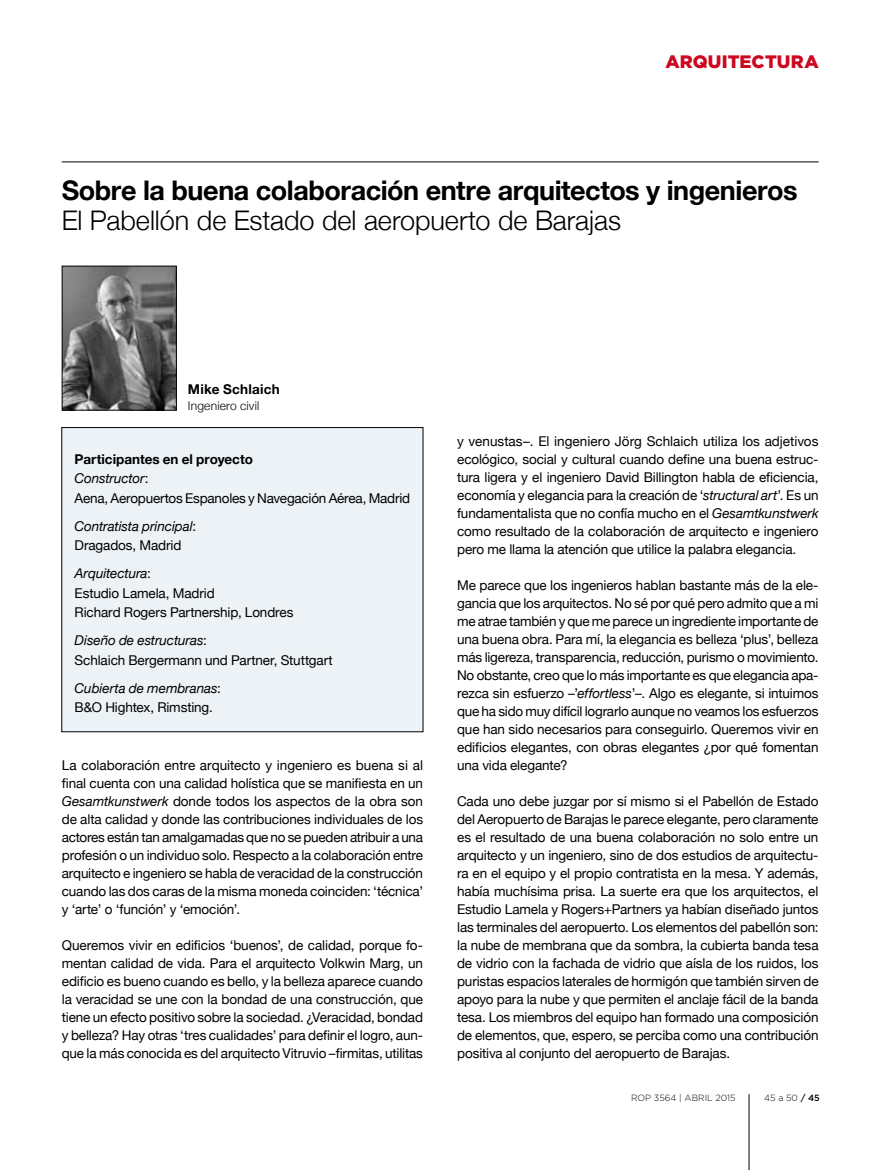
<style>
.page{position:relative;width:893px;height:1170px;background:#fff}
.page>*{position:absolute;margin:0;border:0;box-sizing:border-box;transform-origin:0 0}
.t1{font:700 27px "Helvetica Neue";letter-spacing:-.015em;color:#000}
.t2{font:300 27px "Helvetica Neue";color:#000}
.t3{font:900 18px "Gotham";letter-spacing:.005em;color:#cd071e}
.t4{font:13.5px/18px "Helvetica Neue";letter-spacing:-.01em;color:#000;text-align:justify}
.t5{font:italic 13.5px/19.5px "Helvetica Neue";letter-spacing:-.01em;color:#000}
.t6{font:700 13.5px "Helvetica Neue";letter-spacing:.015em;color:#000}
.t7{font:300 12px "Helvetica Neue";letter-spacing:.015em;color:#000}
.t8{font:300 9px "Gotham";color:#000}
.s1{font-weight:700}
.s2{font-style:italic}
.s3{font-style:normal}
.s4{font-weight:500}
</style>
<div class="page">
<hr style="left:749px;top:1094px;width:1px;height:75px;background:#000">
<hr style="left:62px;top:162px;width:757px;height:1px;background:#000">
<div style="left:62px;top:427px;width:361px;height:304px;background:#ecf2f5"></div>
<img style="left:64px;top:268px;width:111px;height:140px">
<div style="left:62px;top:266px;width:115px;height:144px;border:1px solid #000"></div>
<h2 class="t3" style="left:665px;top:50px;width:155px">ARQUITECTURA</h2>
<h1 class="t1" style="left:62px;top:174px;width:737px">Sobre la buena colaboración entre arquitectos y ingenieros</h1>
<h1 class="t2" style="left:62px;top:204px;width:561px">El Pabellón de Estado del aeropuerto de Barajas</h1>
<p class="t6" style="left:188px;top:381px;width:93px">Mike Schlaich</p>
<p class="t7" style="left:188px;top:398px;width:73px">Ingeniero civil</p>
<p class="t4" style="left:75px;top:449px;width:337px;line-height:19.5px;text-align:left"><span class="s1">Participantes en el proyecto<br></span><span class="s2">Constructor</span>:<br>Aena, Aeropuertos Espanoles y Navegación Aérea, Madrid</p>
<p class="t5" style="left:75px;top:516px;width:123px">Contratista principal<span class="s3">:<br>Dragados, Madrid</span></p>
<p class="t4" style="left:75px;top:563px;width:220px;line-height:19.5px;text-align:left"><span class="s2">Arquitectura</span>:<br>Estudio Lamela, Madrid<br>Richard Rogers Partnership, Londres</p>
<p class="t4" style="left:75px;top:630px;width:260px;line-height:19.5px"><span class="s2">Diseño de estructuras</span>:<br>Schlaich Bergermann und Partner, Stuttgart</p>
<p class="t4" style="left:75px;top:678px;width:148px;line-height:19.5px"><span class="s2">Cubierta de membranas</span>:<br>B&amp;O Hightex, Rimsting.</p>
<p class="t4" style="left:62px;top:756px;width:363px">La colaboración entre arquitecto y ingeniero es buena si al final cuenta con una calidad holística que se manifiesta en un <span class="s2">Gesamtkunstwerk</span> donde todos los aspectos de la obra son de alta calidad y donde las contribuciones individuales de los actores están tan amalgamadas que no se pueden atribuir a una profesión o un individuo solo. Respecto a la colaboración entre arquitecto e ingeniero se habla de veracidad de la construcción cuando las dos caras de la misma moneda coinciden: ‘técnica’ y ‘arte’ o ‘función’ y ‘emoción’.</p>
<p class="t4" style="left:62px;top:936px;width:363px">Queremos vivir en edificios ‘buenos’, de calidad, porque fo&shy;mentan calidad de vida. Para el arquitecto Volkwin Marg, un edificio es bueno cuando es bello, y la belleza aparece cuando la veracidad se une con la bondad de una construcción, que tiene un efecto positivo sobre la sociedad. ¿Veracidad, bondad y belleza? Hay otras ‘tres cualidades’ para definir el logro, aun&shy;que la más conocida es del arquitecto Vitruvio –firmitas, utilitas</p>
<p class="t4" style="left:457px;top:432px;width:363px">y venustas–. El ingeniero Jörg Schlaich utiliza los adjetivos ecológico, social y cultural cuando define una buena estruc&shy;tura ligera y el ingeniero David Billington habla de eficiencia, economía y elegancia para la creación de ‘<span class="s2">structural art</span>’. Es un fundamentalista que no confía mucho en el <span class="s2">Gesamtkunstwerk </span>como resultado de la colaboración de arquitecto e ingeniero pero me llama la atención que utilice la palabra elegancia.</p>
<p class="t4" style="left:457px;top:575px;width:363px">Me parece que los ingenieros hablan bastante más de la ele&shy;gancia que los arquitectos. No sé por qué pero admito que a mi me atrae también y que me parece un ingrediente importante de una buena obra. Para mí, la elegancia es belleza ‘plus’, belleza más ligereza, transparencia, reducción, purismo o movimiento.<br>No obstante, creo que lo más importante es que elegancia apa&shy;rezca sin esfuerzo –’<span class="s2">effortless</span>’–. Algo es elegante, si intuimos que ha sido muy difícil lograrlo aunque no veamos los esfuerzos que han sido necesarios para conseguirlo. Queremos vivir en edificios elegantes, con obras elegantes ¿por qué fomentan una vida elegante?</p>
<p class="t4" style="left:457px;top:791px;width:363px">Cada uno debe juzgar por sí mismo si el Pabellón de Estado del Aeropuerto de Barajas le parece elegante, pero claramente es el resultado de una buena colaboración no solo entre un arquitecto y un ingeniero, sino de dos estudios de arquitectu&shy;ra en el equipo y el propio contratista en la mesa. Y además, había muchísima prisa. La suerte era que los arquitectos, el Estudio Lamela y Rogers+Partners ya habían diseñado juntos las terminales del aeropuerto. Los elementos del pabellón son: la nube de membrana que da sombra, la cubierta banda tesa de vidrio con la fachada de vidrio que aísla de los ruidos, los puristas espacios laterales de hormigón que también sirven de apoyo para la nube y que permiten el anclaje fácil de la banda tesa. Los miembros del equipo han formado una composición de elementos, que, espero, se perciba como una contribución positiva al conjunto del aeropuerto de Barajas.</p>
<p class="t8" style="left:631px;top:1092px;width:106px">ROP 3564 | ABRIL 2015</p>
<p class="t8" style="left:764px;top:1092px;width:57px">45 a 50 <span class="s4">/ 45</span></p>
</div>
